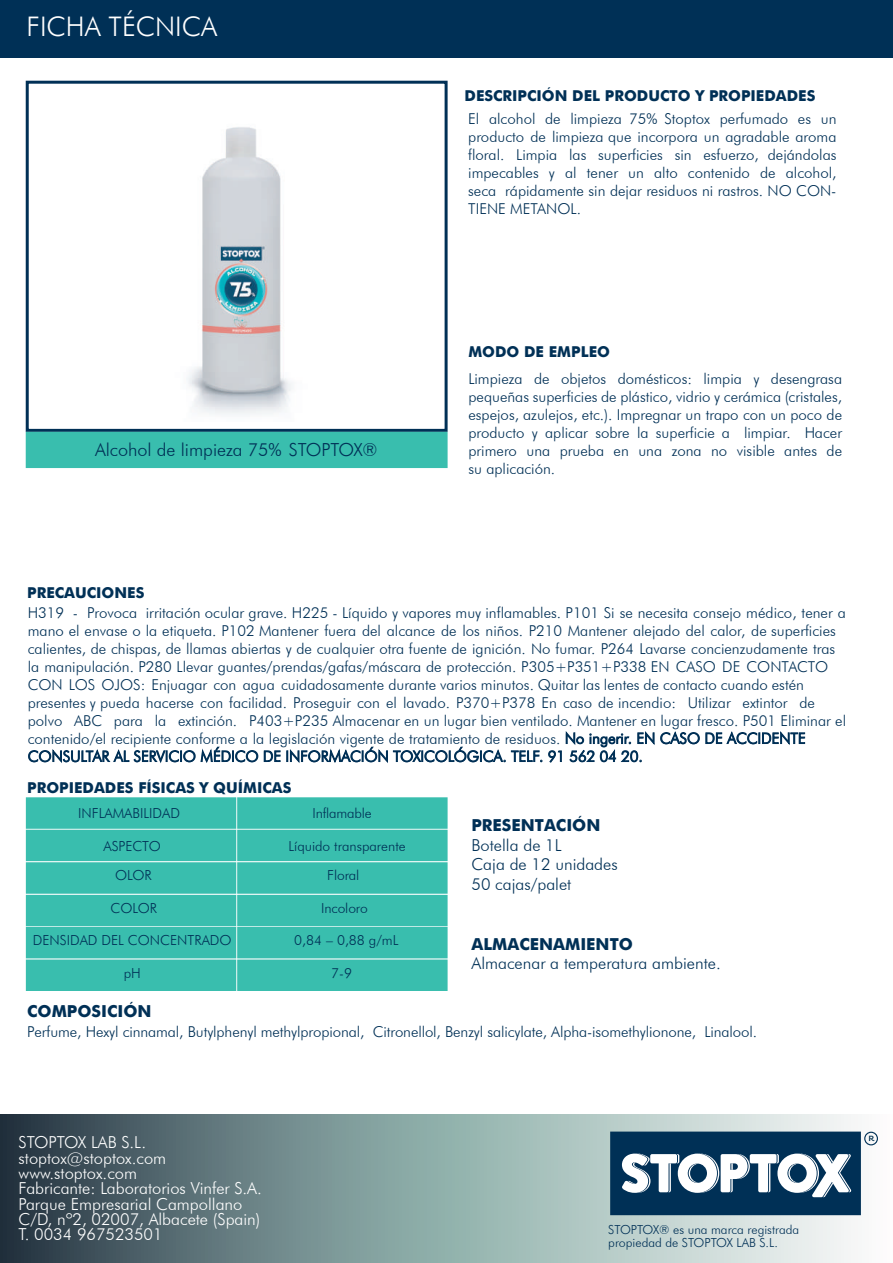
<style>
.page{position:relative;width:893px;height:1263px;background:#fff}
.page>*{position:absolute;margin:0;border:0;box-sizing:border-box;transform-origin:0 0}
.t1{font:300 27px "Futura BT";color:#fff}
.t2{font:300 18px "Futura BT";color:#003056}
.t3{font:300 16.5px/15.3px "Futura BT";color:#fff}
.t4{font:300 16.5px/19.8px "Futura BT";color:#003056}
.t5{font:700 16.5px "Futura";color:#003056}
.t6{font:300 15px/18px "Futura BT";color:#003056;text-align:justify}
.t7{font:700 15px "Futura";color:#003056}
.t8{font:300 13.8px/29.8px "Futura BT";color:#003056;text-align:center}
.t9{font:300 12.45px/13.2px "Futura BT";color:#003056}
</style>
<div class="page">
<div style="left:27px;top:433px;width:419px;height:33px;background:#39beae"></div>
<svg style="left:0;top:1114px;width:878px;height:149px;background:#84999b"></svg>
<div style="left:0;top:0;width:893px;height:57px;background:#003056"></div>
<svg style="left:869px;top:1136px;width:5px;height:5px"></svg>
<div style="left:864px;top:1132px;width:14px;height:13px;border:1px solid #003056;border-radius:50%"></div>
<svg style="left:610px;top:1131px;width:251px;height:84px"></svg>
<div style="left:26px;top:81px;width:422px;height:351px;border:3px solid #003056"></div>
<div style="left:26px;top:432px;width:422px;height:36px;border:3px solid #39beae"></div>
<div style="left:26px;top:797px;width:210px;height:32px;background:#39beae;border:3px solid #39beae"></div>
<div style="left:237px;top:797px;width:211px;height:32px;background:#39beae;border:3px solid #39beae"></div>
<div style="left:26px;top:830px;width:210px;height:31px;background:#39beae"></div>
<div style="left:237px;top:830px;width:211px;height:31px;background:#39beae"></div>
<div style="left:26px;top:862px;width:210px;height:32px;background:#39beae;border:3px solid #39beae"></div>
<div style="left:237px;top:862px;width:211px;height:32px;background:#39beae;border:3px solid #39beae"></div>
<div style="left:26px;top:895px;width:210px;height:31px;background:#39beae"></div>
<div style="left:237px;top:895px;width:211px;height:31px;background:#39beae"></div>
<div style="left:26px;top:927px;width:210px;height:31px;background:#39beae"></div>
<div style="left:237px;top:927px;width:211px;height:31px;background:#39beae"></div>
<div style="left:26px;top:959px;width:210px;height:32px;background:#39beae;border:3px solid #39beae"></div>
<div style="left:237px;top:959px;width:211px;height:32px;background:#39beae;border:3px solid #39beae"></div>
<svg style="left:28px;top:731px;width:777px;height:33px"></svg>
<img style="left:186px;top:127px;width:106px;height:288px">
<h1 class="t1" style="left:26px;top:10px;width:192px">FICHA TÉCNICA</h1>
<p class="t2" style="left:95px;top:438px;width:284px">Alcohol de limpieza 75% STOPTOX®</p>
<p class="t7" style="left:27px;top:582px;width:119px">PRECAUCIONES</p>
<p class="t7" style="left:464px;top:85px;width:352px">DESCRIPCIÓN DEL PRODUCTO Y PROPIEDADES</p>
<p class="t6" style="left:468px;top:110px;width:370px">El alcohol de limpieza 75% Stoptox perfumado es un producto de limpieza que incorpora un agradable aroma floral. Limpia las superficies sin esfuerzo, dejándolas impecables y al tener un alto contenido de alcohol, seca rápidamente sin dejar residuos ni rastros. NO CON-TIENE METANOL.</p>
<p class="t7" style="left:468px;top:341px;width:143px">MODO DE EMPLEO</p>
<p class="t6" style="left:468px;top:370px;width:375px">Limpieza de objetos domésticos: limpia y desengrasa pequeñas superficies de plástico, vidrio y cerámica (cristales, espejos, azulejos, etc.). Impregnar un trapo con un poco de producto y aplicar sobre la superficie a limpiar. Hacer primero una prueba en una zona no visible antes de su aplicación.</p>
<p class="t6" style="left:28px;top:603px;width:820px;text-align:left">H319 - Provoca irritación ocular grave. H225 - Líquido y vapores muy inflamables. P101 Si se necesita consejo médico, tener a mano el envase o la etiqueta. P102 Mantener fuera del alcance de los niños. P210 Mantener alejado del calor, de superficies calientes, de chispas, de llamas abiertas y de cualquier otra fuente de ignición. No fumar. P264 Lavarse concienzudamente tras la manipulación. P280 Llevar guantes/prendas/gafas/máscara de protección. P305+P351+P338 EN CASO DE CONTACTO CON LOS OJOS: Enjuagar con agua cuidadosamente durante varios minutos. Quitar las lentes de contacto cuando estén presentes y pueda hacerse con facilidad. Proseguir con el lavado. P370+P378 En caso de incendio: Utilizar extintor de polvo ABC para la extinción. P403+P235 Almacenar en un lugar bien ventilado. Mantener en lugar fresco. P501 Eliminar el contenido/el recipiente conforme a la legislación vigente de tratamiento de residuos. No ingerir. EN CASO DE ACCIDENTE CONSULTAR AL SERVICIO MÉDICO DE INFORMACIÓN TOXICOLÓGICA. TELF. 91 562 04 20.</p>
<p class="t7" style="left:27px;top:777px;width:266px">PROPIEDADES FÍSICAS Y QUÍMICAS</p>
<p class="t8" style="left:78px;top:798px;width:103px">INFLAMABILIDAD</p>
<p class="t8" style="left:103px;top:831px;width:59px">ASPECTO<br>OLOR</p>
<p class="t8" style="left:111px;top:893px;width:48px">COLOR</p>
<p class="t8" style="left:33px;top:925px;width:200px">DENSIDAD DEL CONCENTRADO</p>
<p class="t8" style="left:124px;top:958px;width:18px">pH</p>
<p class="t8" style="left:313px;top:798px;width:61px">Inflamable</p>
<p class="t8" style="left:289px;top:831px;width:119px">Líquido transparente<br>Floral</p>
<p class="t8" style="left:321px;top:893px;width:48px">Incoloro</p>
<p class="t8" style="left:294px;top:925px;width:106px">0,84 – 0,88 g/mL</p>
<p class="t8" style="left:331px;top:958px;width:22px">7-9</p>
<p class="t5" style="left:471px;top:813px;width:130px">PRESENTACIÓN</p>
<p class="t4" style="left:471px;top:835px;width:148px">Botella de 1L<br>Caja de 12 unidades<br>50 cajas/palet</p>
<p class="t5" style="left:471px;top:932px;width:163px">ALMACENAMIENTO</p>
<p class="t4" style="left:471px;top:953px;width:251px">Almacenar a temperatura ambiente.</p>
<p class="t5" style="left:27px;top:999px;width:126px">COMPOSICIÓN</p>
<p class="t6" style="left:27px;top:1022px;width:731px">Perfume, Hexyl cinnamal, Butylphenyl methylpropional, Citronellol, Benzyl salicylate, Alpha-isomethylionone, Linalool.</p>
<p class="t3" style="left:19px;top:1135px;width:245px">STOPTOX LAB S.L. stoptox@stoptox.com www.stoptox.com<br>Fabricante: Laboratorios Vinfer S.A.<br>Parque Empresarial Campollano<br>C/D, nº2, 02007, Albacete (Spain)<br>T. 0034 967523501</p>
<p class="t9" style="left:608px;top:1223px;width:192px">STOPTOX® es una marca registrada propiedad de STOPTOX LAB S.L.</p>
</div>
